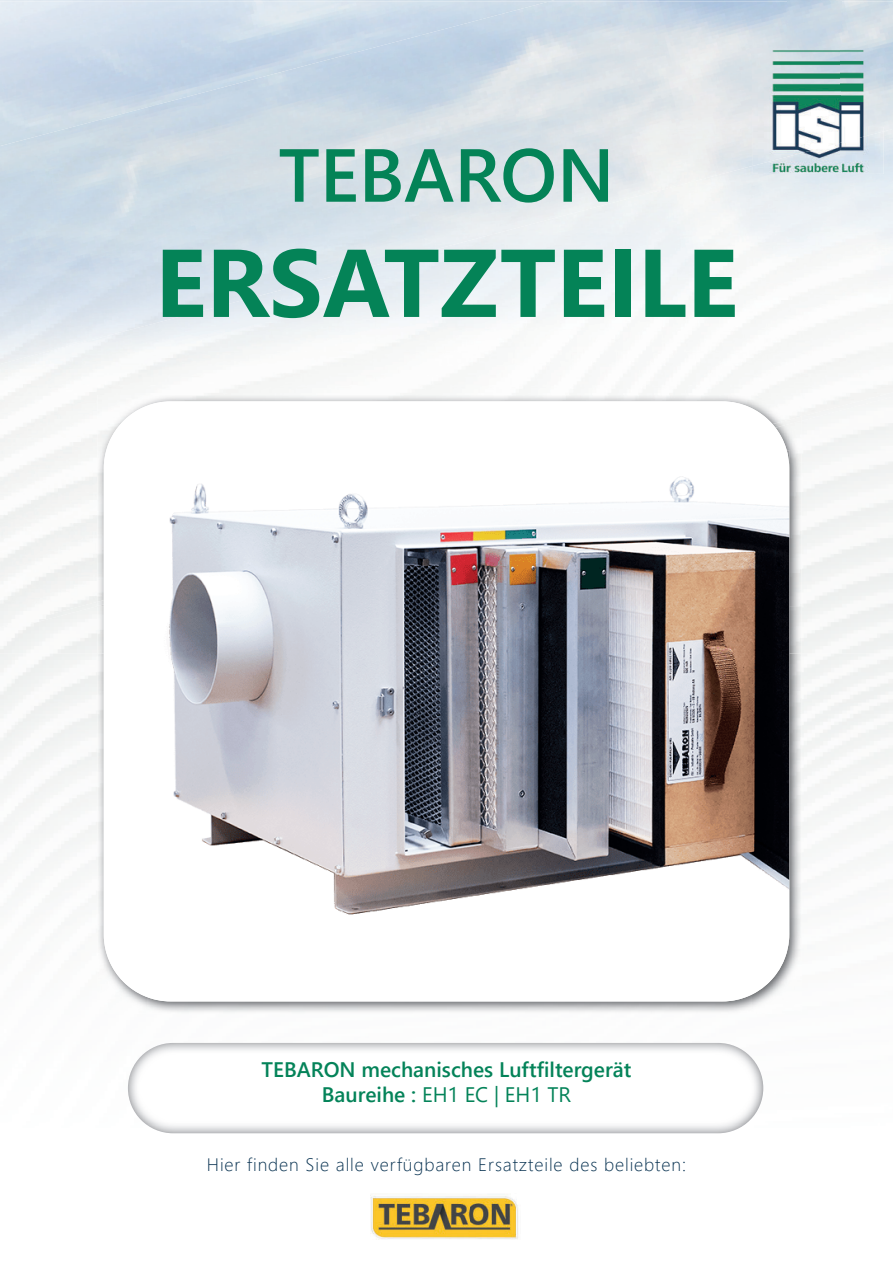
<style>
.page{position:relative;width:893px;height:1263px;background:#fff}
.page>*{position:absolute;margin:0;border:0;box-sizing:border-box;transform-origin:0 0}
.t1{font:700 96px "Segoe UI";color:#048357}
.t2{font:600 75px "Segoe UI";color:#048357}
.t3{font:600 21px/25.2px "Segoe UI";color:#048359;text-align:center}
.t4{font:300 18px "Segoe UI";letter-spacing:.05em;color:#083251}
.s1{font-weight:400}
</style>
<div class="page">
<div style="left:0;top:606px;width:81px;height:21px;background:#f3f4f4"></div>
<div style="left:0;top:364px;width:104px;height:242px;background:#f6f7f6"></div>
<img style="left:0;top:105px;width:211px;height:259px">
<img style="left:153px;top:91px;width:58px;height:15px">
<img style="left:350px;top:35px;width:71px;height:19px">
<img style="left:128px;top:1043px;width:635px;height:90px;border-radius:45px">
<img style="left:752px;top:653px;width:50px;height:361px">
<img style="left:97px;top:653px;width:50px;height:361px">
<img style="left:97px;top:395px;width:50px;height:207px">
<img style="left:147px;top:395px;width:655px;height:29px">
<div style="left:104px;top:401px;width:685px;height:600px;background:#fff;border-radius:67px"></div>
<img style="left:169px;top:450px;width:620px;height:465px">
<img style="left:371px;top:1193px;width:150px;height:47px">
<img style="left:753px;top:166px;width:87px;height:8px">
<img style="left:840px;top:143px;width:44px;height:31px">
<img style="left:753px;top:48px;width:87px;height:118px">
<img style="left:840px;top:48px;width:44px;height:95px">
<h2 class="t2" style="left:278px;top:148px;width:338px">TEBARON</h2>
<h1 class="t1" style="left:155px;top:245px;width:584px">ERSATZTEILE</h1>
<p class="t3" style="left:262px;top:1055px;width:371px">TEBARON mechanisches Luftfiltergerät<br>Baureihe : <span class="s1">EH1 EC | EH1 TR</span></p>
<p class="t4" style="left:207px;top:1157px;width:480px">Hier finden Sie alle verfügbaren Ersatzteile des beliebten:</p>
</div>
